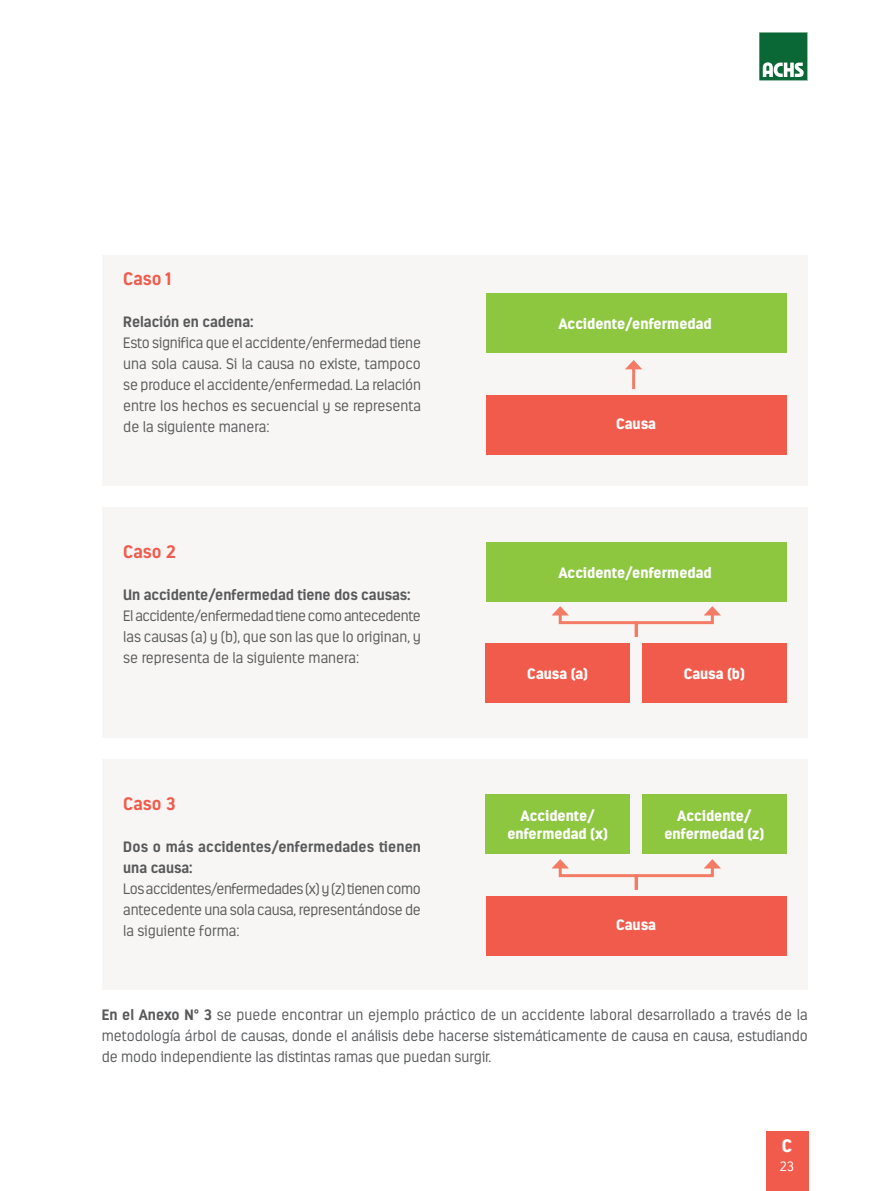
<style>
.page{position:relative;width:893px;height:1191px;background:#fff}
.page>*{position:absolute;margin:0;border:0;box-sizing:border-box;transform-origin:0 0}
.t1{font:700 18px "Estandar";color:#f15b4c}
.t2{font:900 18px "Estandar";color:#fff}
.t3{font:300 15px/21px "Estandar";color:#58595b;text-align:justify}
.t4{font:900 15px/18px "Estandar";color:#fff;text-align:center}
.t5{font:700 15px/21px "Estandar";color:#58595b}
.t6{font:300 13.5px "Estandar";color:#fff}
.s1{font-weight:700}
</style>
<div class="page">
<div style="left:766px;top:1131px;width:42px;height:60px;background:#f15b4c"></div>
<svg style="left:759px;top:32px;width:49px;height:49px;background:#3b865f"></svg>
<div style="left:102px;top:255px;width:706px;height:231px;background:#f7f6f4"></div>
<div style="left:102px;top:507px;width:706px;height:231px;background:#f7f6f4"></div>
<div style="left:102px;top:758px;width:706px;height:231px;background:#f7f6f4"></div>
<div style="left:486px;top:293px;width:300px;height:60px;background:#8dc63f"></div>
<div style="left:486px;top:794px;width:144px;height:59px;background:#8dc63f"></div>
<div style="left:642px;top:794px;width:144px;height:59px;background:#8dc63f"></div>
<div style="left:486px;top:395px;width:300px;height:60px;background:#f15b4c"></div>
<div style="left:486px;top:896px;width:300px;height:59px;background:#f15b4c"></div>
<hr style="left:632px;top:367px;width:3px;height:22px;background:#f47c67">
<svg style="left:625px;top:360px;width:17px;height:9px"></svg>
<svg style="left:551px;top:606px;width:170px;height:31px"></svg>
<svg style="left:551px;top:859px;width:170px;height:31px"></svg>
<div style="left:486px;top:542px;width:300px;height:59px;background:#8dc63f"></div>
<div style="left:486px;top:643px;width:144px;height:59px;background:#f15b4c"></div>
<div style="left:642px;top:643px;width:144px;height:59px;background:#f15b4c"></div>
<p class="t1" style="left:123px;top:268px;width:49px">Caso 1</p>
<p class="t5" style="left:123px;top:311px;width:132px">Relación en cadena:</p>
<p class="t3" style="left:123px;top:332px;width:299px">Esto significa que el accidente/enfermedad tiene una sola causa. Si la causa no existe, tampoco se produce el accidente/enfermedad. La relación entre los hechos es secuencial y se representa de la siguiente manera:</p>
<p class="t1" style="left:123px;top:541px;width:54px">Caso 2</p>
<p class="t5" style="left:123px;top:584px;width:289px">Un accidente/enfermedad tiene dos causas:</p>
<p class="t3" style="left:123px;top:605px;width:299px">El accidente/enfermedad tiene como antecedente las causas (a) y (b), que son las que lo originan, y se representa de la siguiente manera:</p>
<p class="t1" style="left:123px;top:793px;width:54px">Caso 3</p>
<p class="t5" style="left:123px;top:836px;width:299px">Dos o más accidentes/enfermedades tienen una causa:</p>
<p class="t3" style="left:123px;top:878px;width:299px">Los accidentes/enfermedades (x) y (z) tienen como antecedente una sola causa, representándose de la siguiente forma:</p>
<p class="t4" style="left:558px;top:315px;width:155px">Accidente/enfermedad</p>
<p class="t4" style="left:616px;top:415px;width:41px">Causa</p>
<p class="t4" style="left:558px;top:563px;width:155px">Accidente/enfermedad</p>
<p class="t4" style="left:527px;top:664px;width:62px">Causa (a)</p>
<p class="t4" style="left:684px;top:664px;width:63px">Causa (b)</p>
<p class="t4" style="left:507px;top:806px;width:102px">Accidente/ enfermedad (x)</p>
<p class="t4" style="left:664px;top:806px;width:101px">Accidente/ enfermedad (z)</p>
<p class="t4" style="left:616px;top:915px;width:41px">Causa</p>
<p class="t3" style="left:102px;top:1004px;width:707px"><span class="s1">En el Anexo N° 3</span> se puede encontrar un ejemplo práctico de un accidente laboral desarrollado a través de la metodología árbol de causas, donde el análisis debe hacerse sistemáticamente de causa en causa, estudiando de modo independiente las distintas ramas que puedan surgir.</p>
<p class="t2" style="left:782px;top:1134px;width:12px">C</p>
<p class="t6" style="left:780px;top:1158px;width:16px">23</p>
</div>
